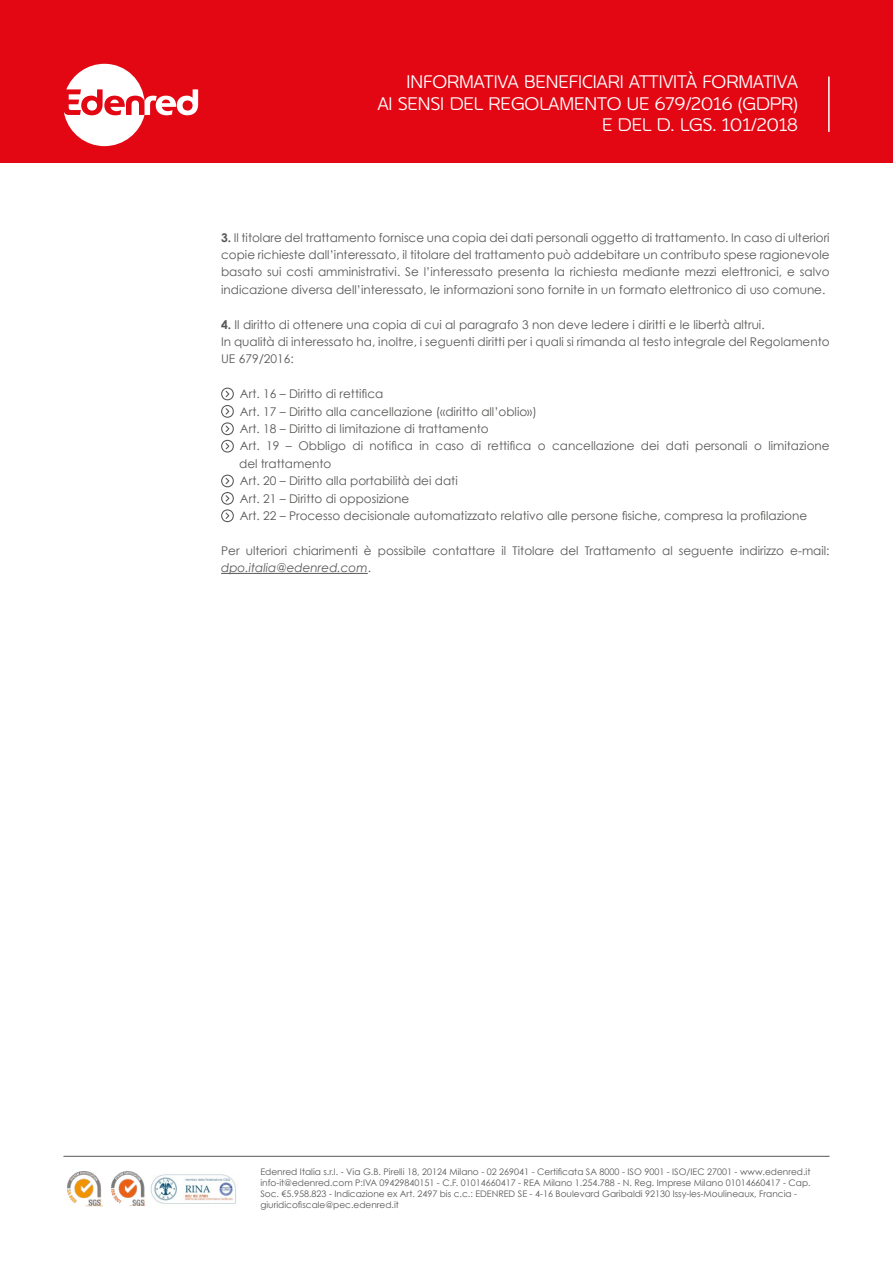
<style>
.page{position:relative;width:893px;height:1263px;background:#fff}
.page>*{position:absolute;margin:0;border:0;box-sizing:border-box;transform-origin:0 0}
.t1{font:300 18px/21.6px "Edenred";color:#fff;text-align:right}
.t2{font:12px/17.4px "Century Gothic";color:#575756}
.t3{font:9px/10.8px "Century Gothic";color:#575756}
.s1{font-weight:700}
.s2{font-style:italic}
</style>
<div class="page">
<div style="left:0;top:0;width:893px;height:163px;background:#e30613"></div>
<img style="left:150px;top:1174px;width:86px;height:30px">
<img style="left:68px;top:1172px;width:35px;height:34px">
<img style="left:111px;top:1172px;width:34px;height:34px">
<svg style="left:64px;top:64px;width:134px;height:82px"></svg>
<hr style="left:64px;top:1156px;width:765px;height:1px;background:#575756">
<hr style="left:828px;top:77px;width:2px;height:54px;background:#fff">
<hr style="left:221px;top:573px;width:147px;height:1px;background:#575756">
<svg style="left:221px;top:388px;width:13px;height:65px"></svg>
<svg style="left:221px;top:475px;width:13px;height:47px"></svg>
<h1 class="t1" style="left:378px;top:71px;width:422px">INFORMATIVA BENEFICIARI ATTIVITÀ FORMATIVA<br>AI SENSI DEL REGOLAMENTO UE 679/2016 (GDPR)<br>E DEL D. LGS. 101/2018</h1>
<p class="t2" style="left:221px;top:228px;width:610px;text-align:justify"><span class="s1">3.</span> Il titolare del trattamento fornisce una copia dei dati personali oggetto di trattamento. In caso di ulteriori copie richieste dall’interessato, il titolare del trattamento può addebitare un contributo spese ragionevole basato sui costi amministrativi. Se l’interessato presenta la richiesta mediante mezzi elettronici, e salvo indicazione diversa dell’interessato, le informazioni sono fornite in un formato elettronico di uso comune.</p>
<p class="t2" style="left:221px;top:315px;width:610px"><span class="s1">4.</span> Il diritto di ottenere una copia di cui al paragrafo 3 non deve ledere i diritti e le libertà altrui.<br>In qualità di interessato ha, inoltre, i seguenti diritti per i quali si rimanda al testo integrale del Regolamento<br>UE 679/2016:</p>
<p class="t2" style="left:239px;top:385px;width:592px">Art. 16 – Diritto di rettifica<br>Art. 17 – Diritto alla cancellazione («diritto all’oblio»)<br>Art. 18 – Diritto di limitazione di trattamento<br>Art. 19 – Obbligo di notifica in caso di rettifica o cancellazione dei dati personali o limitazione del trattamento<br>Art. 20 – Diritto alla portabilità dei dati<br>Art. 21 – Diritto di opposizione<br>Art. 22 – Processo decisionale automatizzato relativo alle persone fisiche, compresa la profilazione</p>
<p class="t2" style="left:221px;top:542px;width:610px">Per ulteriori chiarimenti è possibile contattare il Titolare del Trattamento al seguente indirizzo e-mail: <span class="s2">dpo.italia@edenred.com</span>.</p>
<p class="t3" style="left:260px;top:1166px;width:552px">Edenred Italia s.r.l. - Via G.B. Pirelli 18, 20124 Milano - 02 269041 - Certificata SA 8000 - ISO 9001 - ISO/IEC 27001 - www.edenred.it info-it@edenred.com P:IVA 09429840151 - C.F. 01014660417 - REA Milano 1.254.788 - N. Reg. Imprese Milano 01014660417 - Cap.<br>Soc. €5.958.823 - Indicazione ex Art. 2497 bis c.c.: EDENRED SE - 4-16 Boulevard Garibaldi 92130 Issy-les-Moulineaux, Francia - giuridicofiscale@pec.edenred.it</p>
</div>
